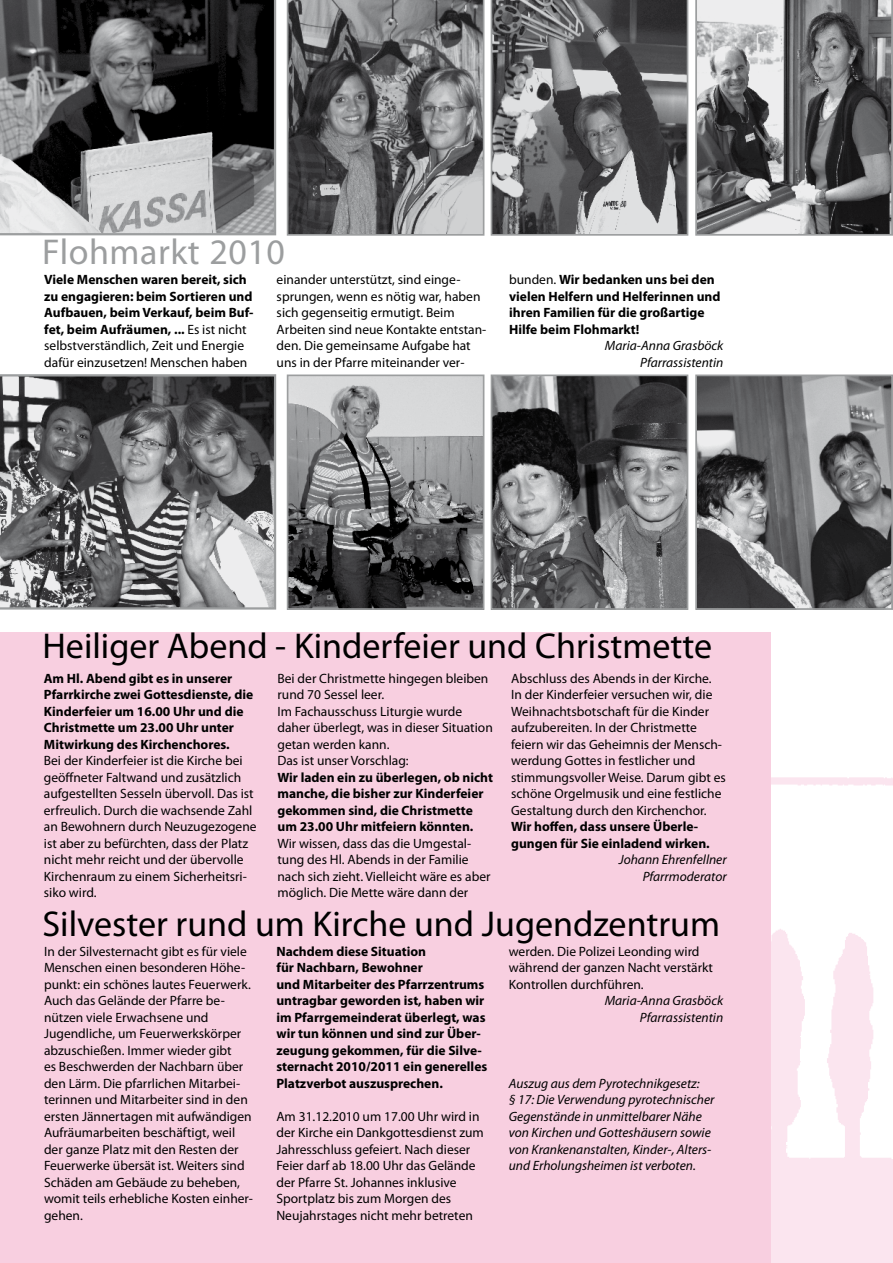
<style>
.page{position:relative;width:893px;height:1263px;background:#fff}
.page>*{position:absolute;margin:0;border:0;box-sizing:border-box;transform-origin:0 0}
.t1{font:36px "Myriad Pro";color:#000}
.t2{font:36px "Myriad Pro";letter-spacing:.015em;color:#9c9e9f}
.t3{font:13.5px/16.5px "Myriad Pro";color:#000}
.t4{font:700 13.5px/16.5px "Myriad Pro";color:#000}
.t5{font:italic 13.5px/16.5px "Myriad Pro";color:#000;text-align:right}
.s1{font-weight:400}
</style>
<div class="page">
<img style="left:276px;top:374px;width:617px;height:889px">
<div style="left:0;top:632px;width:770px;height:631px;background:#f8cfe0"></div>
<svg style="left:695px;top:0;width:198px;height:236px;background:#7f8081"></svg>
<svg style="left:0;top:0;width:276px;height:235px;background:#626364"></svg>
<svg style="left:491px;top:0;width:197px;height:236px;background:#707072"></svg>
<svg style="left:287px;top:0;width:197px;height:236px;background:#737375"></svg>
<img style="left:698px;top:377px;width:192px;height:230px">
<div style="left:695px;top:374px;width:198px;height:236px;border:2px solid #9c9e9f"></div>
<svg style="left:0;top:374px;width:276px;height:236px;background:#757577"></svg>
<img style="left:494px;top:377px;width:191px;height:230px">
<div style="left:491px;top:374px;width:197px;height:236px;border:2px solid #9c9e9f"></div>
<img style="left:290px;top:377px;width:191px;height:230px">
<div style="left:287px;top:374px;width:197px;height:236px;border:2px solid #9c9e9f"></div>
<h1 class="t2" style="left:42px;top:230px;width:244px">Flohmarkt 2010</h1>
<p class="t4" style="left:44px;top:271px;width:211px">Viele Menschen waren bereit, sich zu engagieren: beim Sortieren und Aufbauen, beim Verkauf, beim Buf&shy;fet, beim Aufräumen, ... <span class="s1">Es ist nicht selbstverständlich, Zeit und Energie dafür einzusetzen! Menschen haben</span></p>
<p class="t3" style="left:277px;top:271px;width:211px">einander unterstützt, sind einge&shy;sprungen, wenn es nötig war, haben sich gegenseitig ermutigt. Beim Arbeiten sind neue Kontakte entstan&shy;den. Die gemeinsame Aufgabe hat uns in der Pfarre miteinander ver-</p>
<p class="t4" style="left:509px;top:271px;width:213px"><span class="s1">bunden.</span> Wir bedanken uns bei den vielen Helfern und Helferinnen und ihren Familien für die großartige<br>Hilfe beim Flohmarkt!</p>
<p class="t5" style="left:605px;top:337px;width:120px">Maria-Anna Grasböck<br>Pfarrassistentin</p>
<h1 class="t1" style="left:43px;top:623px;width:671px">Heiliger Abend - Kinderfeier und Christmette</h1>
<p class="t4" style="left:44px;top:669px;width:211px">Am Hl. Abend gibt es in unserer<br>Pfarrkirche zwei Gottesdienste, die<br>Kinderfeier um 16.00 Uhr und die<br>Christmette um 23.00 Uhr unter<br>Mitwirkung des Kirchenchores.</p>
<p class="t3" style="left:44px;top:752px;width:214px">Bei der Kinderfeier ist die Kirche bei geöffneter Faltwand und zusätzlich aufgestellten Sesseln übervoll. Das ist erfreulich. Durch die wachsende Zahl an Bewohnern durch Neuzugezogene ist aber zu befürchten, dass der Platz nicht mehr reicht und der übervolle Kirchenraum zu einem Sicherheitsri&shy;siko wird.</p>
<p class="t3" style="left:277px;top:670px;width:217px">Bei der Christmette hingegen bleiben rund 70 Sessel leer.<br>Im Fachausschuss Liturgie wurde daher überlegt, was in dieser Situation getan werden kann.<br>Das ist unser Vorschlag:</p>
<p class="t4" style="left:277px;top:768px;width:217px">Wir laden ein zu überlegen, ob nicht manche, die bisher zur Kinderfeier gekommen sind, die Christmette um 23.00 Uhr mitfeiern könnten.</p>
<p class="t3" style="left:277px;top:835px;width:215px">Wir wissen, dass das die Umgestal&shy;tung des Hl. Abends in der Familie nach sich zieht. Vielleicht wäre es aber möglich. Die Mette wäre dann der</p>
<p class="t3" style="left:511px;top:670px;width:216px">Abschluss des Abends in der Kirche.<br>In der Kinderfeier versuchen wir, die Weihnachtsbotschaft für die Kinder aufzubereiten. In der Christmette feiern wir das Geheimnis der Mensch&shy;werdung Gottes in festlicher und stimmungsvoller Weise. Darum gibt es schöne Orgelmusik und eine festliche Gestaltung durch den Kirchenchor.</p>
<p class="t4" style="left:511px;top:818px;width:200px">Wir hoffen, dass unsere Überle&shy;gungen für Sie einladend wirken.</p>
<p class="t5" style="left:619px;top:851px;width:109px">Johann Ehrenfellner<br>Pfarrmoderator</p>
<h1 class="t1" style="left:43px;top:901px;width:679px">Silvester rund um Kirche und Jugendzentrum</h1>
<p class="t3" style="left:44px;top:943px;width:211px">In der Silvesternacht gibt es für viele Menschen einen besonderen Höhe&shy;punkt: ein schönes lautes Feuerwerk.<br>Auch das Gelände der Pfarre be&shy;nützen viele Erwachsene und Jugendliche, um Feuerwerkskörper abzuschießen. Immer wieder gibt<br>es Beschwerden der Nachbarn über den Lärm. Die pfarrlichen Mitarbei&shy;terinnen und Mitarbeiter sind in den ersten Jännertagen mit aufwändigen Aufräumarbeiten beschäftigt, weil der ganze Platz mit den Resten der Feuerwerke übersät ist. Weiters sind Schäden am Gebäude zu beheben, womit teils erhebliche Kosten einher&shy;gehen.</p>
<p class="t4" style="left:276px;top:942px;width:212px">Nachdem diese Situation<br>für Nachbarn, Bewohner<br>und Mitarbeiter des Pfarrzentrums untragbar geworden ist, haben wir im Pfarrgemeinderat überlegt, was wir tun können und sind zur Über&shy;zeugung gekommen, für die Silve&shy;sternacht 2010/2011 ein generelles<br>Platzverbot auszusprechen.</p>
<p class="t3" style="left:276px;top:1107px;width:209px">Am 31.12.2010 um 17.00 Uhr wird in der Kirche ein Dankgottesdienst zum Jahresschluss gefeiert. Nach dieser Feier darf ab 18.00 Uhr das Gelände der Pfarre St. Johannes inklusive Sportplatz bis zum Morgen des Neujahrstages nicht mehr betreten</p>
<p class="t3" style="left:509px;top:942px;width:206px">werden. Die Polizei Leonding wird während der ganzen Nacht verstärkt<br>Kontrollen durchführen.</p>
<p class="t5" style="left:605px;top:992px;width:120px">Maria-Anna Grasböck<br>Pfarrassistentin</p>
<p class="t5" style="left:509px;top:1074px;width:207px;text-align:left">Auszug aus dem Pyrotechnikgesetz:<br>§ 17: Die Verwendung pyrotechnischer Gegenstände in unmittelbarer Nähe von Kirchen und Gotteshäusern sowie von Krankenanstalten, Kinder-, Alters&shy;und Erholungsheimen ist verboten.</p>
</div>
